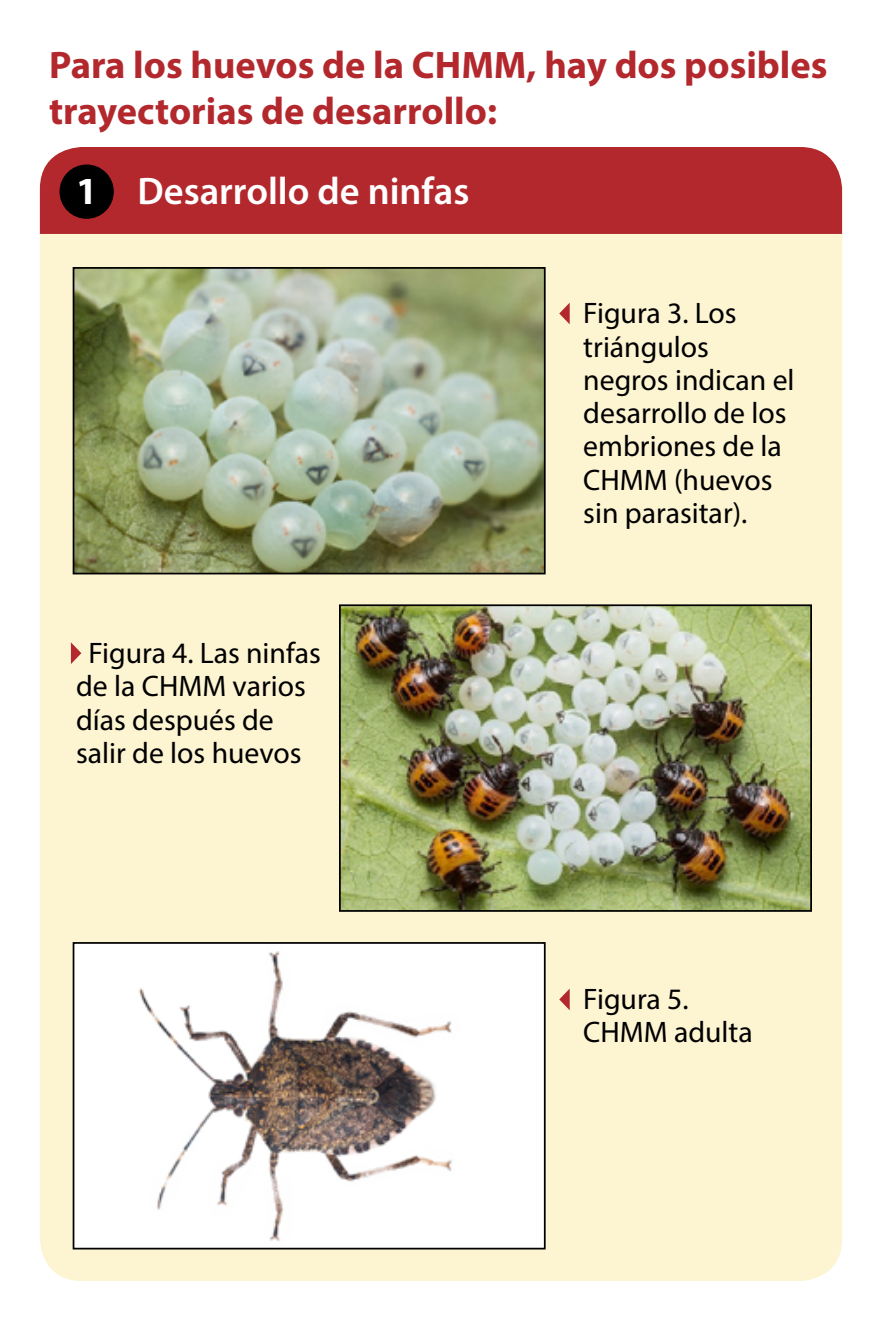
<style>
.page{position:relative;width:882px;height:1323px;background:#fff}
.page>*{position:absolute;margin:0;border:0;box-sizing:border-box;transform-origin:0 0}
.Body_copy{font:700 38.5px/46.2px "Myriad Pro";color:#b3282d}
.Body_copy-2{font:600 38.5px "Myriad Pro";color:#fff}
.t1{font:29.75px/33.2px "Myriad Pro";color:#000}
.s1{font-weight:700}
</style>
<div class="page">
<div style="left:40px;top:147px;width:802px;height:1134px;background:#fdf4d2;border-radius:42px"></div>
<div style="left:40px;top:147px;width:802px;height:87px;background:#b3282d"></div>
<img style="left:76px;top:270px;width:467px;height:301px">
<div style="left:73px;top:267px;width:473px;height:307px;border:2px solid #000"></div>
<img style="left:342px;top:607px;width:467px;height:302px">
<div style="left:339px;top:604px;width:473px;height:308px;border:2px solid #000"></div>
<div style="left:74px;top:943px;width:471px;height:306px;background:#fff"></div>
<img style="left:138px;top:951px;width:314px;height:290px">
<div style="left:73px;top:942px;width:473px;height:308px;border:2px solid #000"></div>
<div style="left:60px;top:164px;width:54px;height:55px;background:#000;border-radius:50%"></div>
<svg style="left:559px;top:303px;width:11px;height:21px"></svg>
<svg style="left:559px;top:989px;width:11px;height:21px"></svg>
<svg style="left:71px;top:642px;width:10px;height:22px"></svg>
<p class="Body_copy" style="left:49px;top:41px;width:780px">Para los huevos de la CHMM, hay dos posibles trayectorias de desarrollo:</p>
<p class="Body_copy-2" style="left:76px;top:167px;width:395px"><span class="s1">1</span> Desarrollo de ninfas</p>
<p class="t1" style="left:76px;top:636px;width:246px;text-indent:12px">Figura 4. Las ninfas de la CHMM varios días después de salir de los huevos</p>
<p class="t1" style="left:583px;top:296px;width:213px">Figura 3. Los triángulos negros indican el desarrollo de los embriones de la<br>CHMM (huevos sin parasitar).</p>
<p class="t1" style="left:583px;top:982px;width:171px">Figura 5.<br>CHMM adulta</p>
</div>
